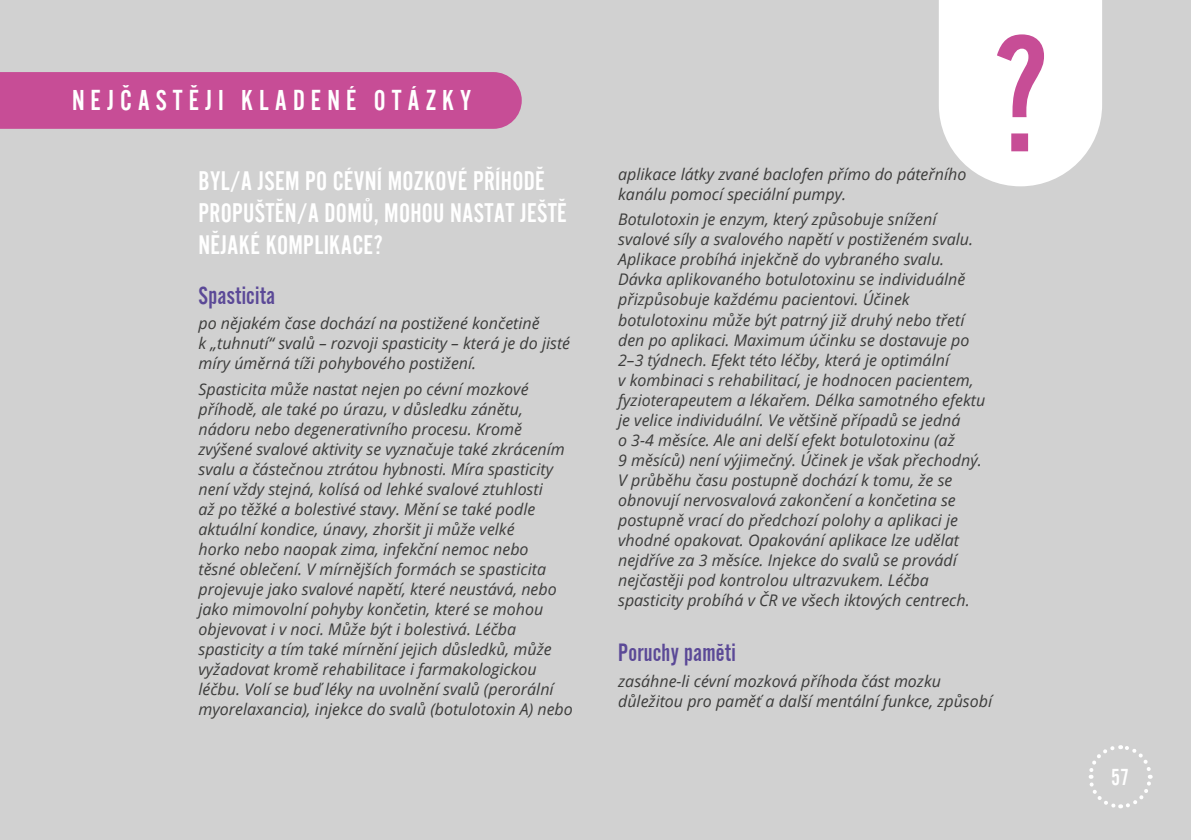
<style>
.page{position:relative;width:1191px;height:840px;background:#fff}
.page>*{position:absolute;margin:0;border:0;box-sizing:border-box;transform-origin:0 0}
.t1{font:30px "Alternate Got No 2 D";letter-spacing:.2em;color:#fff}
.t2{font:28px/32px "Alternate Got No 2 D";letter-spacing:.01em;color:#fff}
.t3{font:26px "Alternate Got No 2 D";letter-spacing:.01em;color:#5b4997}
.t4{font:24px "Alternate Got No 2 D";color:#fff}
.t5{font:italic 16px/20px "Open Sans";color:#3c3c3b}
</style>
<div class="page">
<div style="left:0;top:0;width:1191px;height:839px;background:#d1d1d1"></div>
<svg style="left:1088px;top:745px;width:65px;height:64px"></svg>
<svg style="left:939px;top:0;width:163px;height:186px;background:#f7eff3"></svg>
<div style="left:0;top:72px;width:522px;height:57px;background:#c74d96"></div>
<h1 class="t1" style="left:72px;top:84px;width:401px">NEJČASTĚJI KLADENÉ OTÁZKY</h1>
<h2 class="t2" style="left:198px;top:164px;width:370px">BYL/A JSEM PO CÉVNÍ MOZKOVÉ PŘÍHODĚ<br>PROPUŠTĚN/A DOMŮ, MOHOU NASTAT JEŠTĚ<br>NĚJAKÉ KOMPLIKACE?</h2>
<h3 class="t3" style="left:198px;top:281px;width:78px">Spasticita</h3>
<p class="t5" style="left:198px;top:313px;width:373px">po nějakém čase dochází na postižené končetině<br>k „tuhnutí“ svalů – rozvoji spasticity – která je do jisté míry úměrná tíži pohybového postižení.</p>
<p class="t5" style="left:198px;top:378px;width:376px">Spasticita může nastat nejen po cévní mozkové příhodě, ale také po úrazu, v důsledku zánětu, nádoru nebo degenerativního procesu. Kromě zvýšené svalové aktivity se vyznačuje také zkrácením svalu a částečnou ztrátou hybnosti. Míra spasticity není vždy stejná, kolísá od lehké svalové ztuhlosti<br>až po těžké a bolestivé stavy. Mění se také podle aktuální kondice, únavy, zhoršit ji může velké<br>horko nebo naopak zima, infekční nemoc nebo<br>těsné oblečení. V mírnějších formách se spasticita projevuje jako svalové napětí, které neustává, nebo jako mimovolní pohyby končetin, které se mohou objevovat i v noci. Může být i bolestivá. Léčba spasticity a tím také mírnění jejich důsledků, může vyžadovat kromě rehabilitace i farmakologickou léčbu. Volí se buď léky na uvolnění svalů (perorální myorelaxancia), injekce do svalů (botulotoxin A) nebo</p>
<p class="t5" style="left:618px;top:163px;width:350px">aplikace látky zvané baclofen přímo do páteřního kanálu pomocí speciální pumpy.</p>
<p class="t5" style="left:618px;top:209px;width:369px">Botulotoxin je enzym, který způsobuje snížení svalové síly a svalového napětí v postiženém svalu.<br>Aplikace probíhá injekčně do vybraného svalu.<br>Dávka aplikovaného botulotoxinu se individuálně přizpůsobuje každému pacientovi. Účinek botulotoxinu může být patrný již druhý nebo třetí den po aplikaci. Maximum účinku se dostavuje po 2–3 týdnech. Efekt této léčby, která je optimální<br>v kombinaci s rehabilitací, je hodnocen pacientem, fyzioterapeutem a lékařem. Délka samotného efektu je velice individuální. Ve většině případů se jedná<br>o 3-4 měsíce. Ale ani delší efekt botulotoxinu (až<br>9 měsíců) není výjimečný. Účinek je však přechodný.<br>V průběhu času postupně dochází k tomu, že se obnovují nervosvalová zakončení a končetina se postupně vrací do předchozí polohy a aplikaci je vhodné opakovat. Opakování aplikace lze udělat nejdříve za 3 měsíce. Injekce do svalů se provádí nejčastěji pod kontrolou ultrazvukem. Léčba spasticity probíhá v ČR ve všech iktových centrech.</p>
<h3 class="t3" style="left:618px;top:638px;width:119px">Poruchy paměti</h3>
<p class="t5" style="left:618px;top:670px;width:375px">zasáhne-li cévní mozková příhoda část mozku důležitou pro paměť a další mentální funkce, způsobí</p>
<h3 class="t4" style="left:1111px;top:763px;width:20px">57</h3>
</div>
